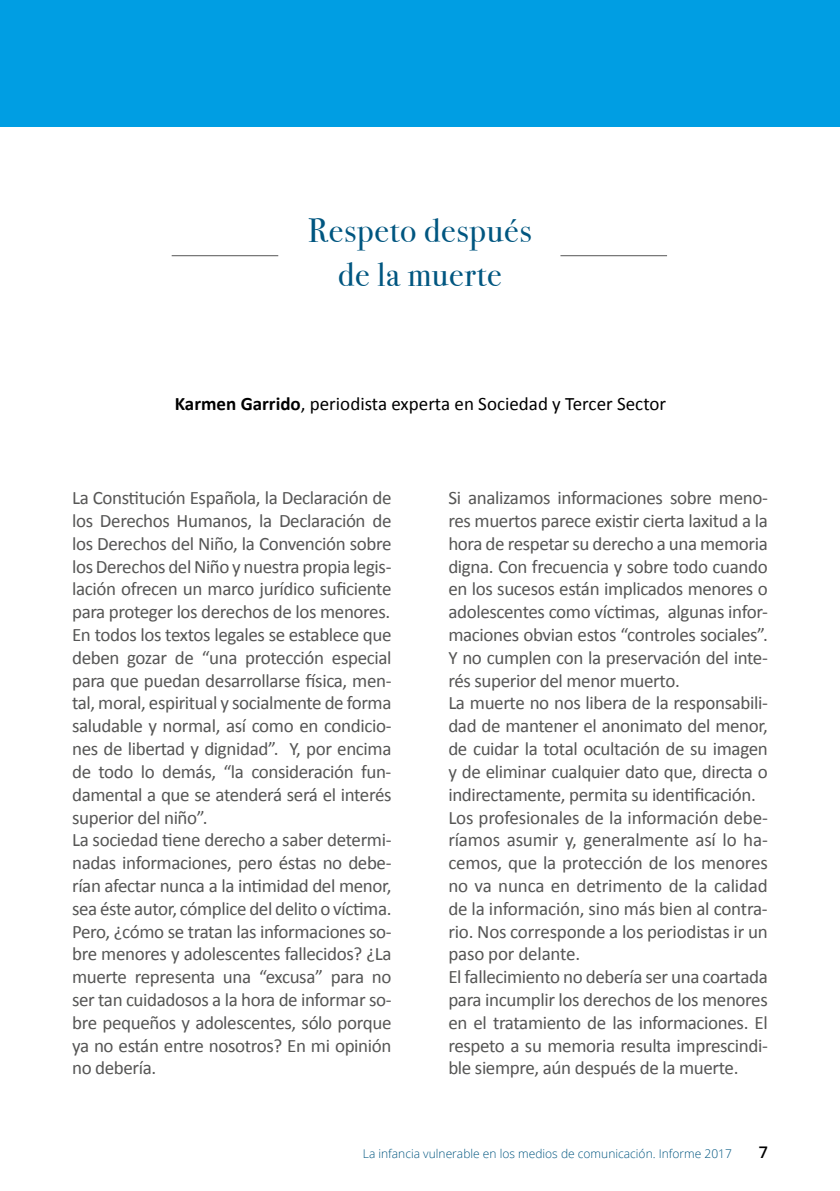
<style>
.page{position:relative;width:840px;height:1191px;background:#fff}
.page>*{position:absolute;margin:0;border:0;box-sizing:border-box;transform-origin:0 0}
.t1{font:34px/44px "Bodoni Svty Two ITCTT";letter-spacing:.02em;color:#005680;text-align:center}
.t2{font:19px/22.8px "Calibri";letter-spacing:-.02em;color:#565655}
.t3{font:19px "Calibri";color:#000}
.t4{font:600 16px "Open Sans";color:#000}
.t5{font:300 12px "Open Sans";color:#005680}
.s1{font-weight:700}
</style>
<div class="page">
<div style="left:0;top:0;width:839px;height:126px;background:#009ee3"></div>
<hr style="left:171px;top:255px;width:107px;height:1px;background:#565655">
<hr style="left:560px;top:255px;width:106px;height:1px;background:#565655">
<h1 class="t1" style="left:308px;top:205px;width:225px">Respeto después de la muerte</h1>
<p class="t3" style="left:175px;top:392px;width:492px"><span class="s1">Karmen Garrido</span>, periodista experta en Sociedad y Tercer Sector</p>
<p class="t2" style="left:72px;top:485px;width:321px">La Constitución Española, la Declaración de los Derechos Humanos, la Declaración de los Derechos del Niño, la Convención sobre los Derechos del Niño y nuestra propia legis&shy;lación ofrecen un marco jurídico suficiente para proteger los derechos de los menores.<br>En todos los textos legales se establece que deben gozar de “una protección especial para que puedan desarrollarse física, men&shy;tal, moral, espiritual y socialmente de forma saludable y normal, así como en condicio&shy;nes de libertad y dignidad”. Y, por encima de todo lo demás, “la consideración fun&shy;damental a que se atenderá será el interés superior del niño”.<br>La sociedad tiene derecho a saber determi&shy;nadas informaciones, pero éstas no debe&shy;rían afectar nunca a la intimidad del menor, sea éste autor, cómplice del delito o víctima.<br>Pero, ¿cómo se tratan las informaciones so&shy;bre menores y adolescentes fallecidos? ¿La muerte representa una “excusa” para no ser tan cuidadosos a la hora de informar so&shy;bre pequeños y adolescentes, sólo porque ya no están entre nosotros? En mi opinión no debería.</p>
<p class="t2" style="left:448px;top:485px;width:321px">Si analizamos informaciones sobre meno&shy;res muertos parece existir cierta laxitud a la hora de respetar su derecho a una memoria digna. Con frecuencia y sobre todo cuando en los sucesos están implicados menores o adolescentes como víctimas, algunas infor&shy;maciones obvian estos “controles sociales”.<br>Y no cumplen con la preservación del inte&shy;rés superior del menor muerto.<br>La muerte no nos libera de la responsabili&shy;dad de mantener el anonimato del menor, de cuidar la total ocultación de su imagen y de eliminar cualquier dato que, directa o indirectamente, permita su identificación.<br>Los profesionales de la información debe&shy;ríamos asumir y, generalmente así lo ha&shy;cemos, que la protección de los menores no va nunca en detrimento de la calidad de la información, sino más bien al contra&shy;rio. Nos corresponde a los periodistas ir un paso por delante.<br>El fallecimiento no debería ser una coartada para incumplir los derechos de los menores en el tratamiento de las informaciones. El respeto a su memoria resulta imprescindi&shy;ble siempre, aún después de la muerte.</p>
<p class="t5" style="left:362px;top:1145px;width:370px">La infancia vulnerable en los medios de comunicación. Informe 2017</p>
<p class="t4" style="left:758px;top:1141px;width:11px">7</p>
</div>
